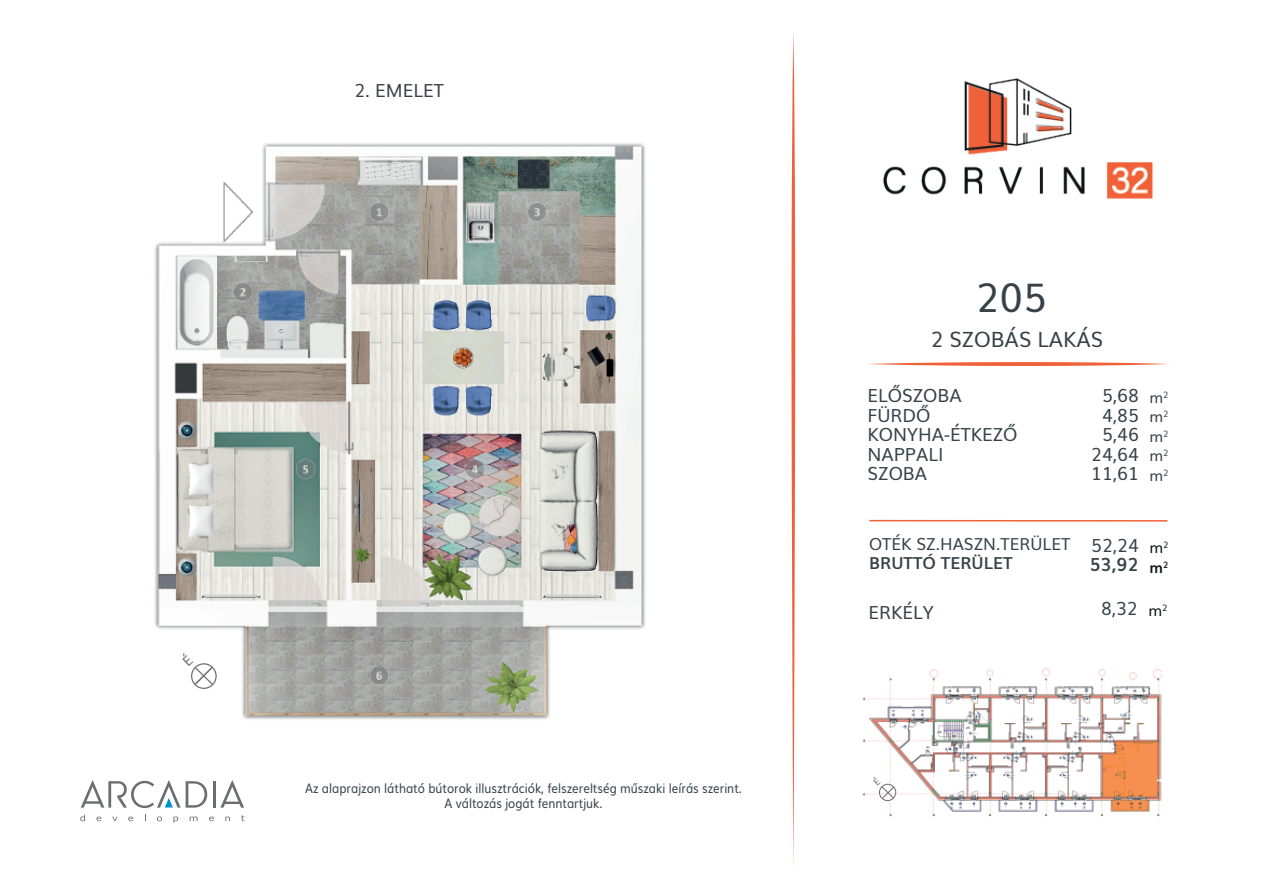
<style>
.page{position:relative;width:1263px;height:893px;background:#fff}
.page>*{position:absolute;margin:0;border:0;box-sizing:border-box;transform-origin:0 0}
.t1{font:39.3px "Muli";color:#364148}
.t2{font:21px "Muli";color:#364148}
.t3{font:18px/19.5px "Muli";color:#364148}
.t4{font:700 18px "Muli";color:#364148}
.t5{font:16.5px "Muli";color:#364148}
.t6{font:700 16.5px "Muli";color:#364148}
.t7{font:15px/19.5px "Muli";color:#364148;text-align:justify}
.t8{font:15px/19.5px "Muli";color:#0f1314}
.t9{font:13.05px/15px "Muli";color:#364148;text-align:center;scale:.89 1}
.s1{font-weight:700}
.s2{font-size:15px;color:#0f1314}
</style>
<div class="page">
<img style="left:862px;top:668px;width:301px;height:149px">
<img style="left:155px;top:143px;width:490px;height:577px">
<svg style="left:791px;top:32px;width:4px;height:834px"></svg>
<svg style="left:867px;top:362px;width:302px;height:4px"></svg>
<hr style="left:869px;top:520px;width:298px;height:2px;background:#f16137">
<img style="left:883px;top:78px;width:270px;height:121px">
<hr style="left:213px;top:781px;width:2px;height:27px;background:#6c6d70">
<svg style="left:241px;top:815px;width:4px;height:6px"></svg>
<svg style="left:225px;top:816px;width:5px;height:5px"></svg>
<svg style="left:209px;top:816px;width:5px;height:5px"></svg>
<svg style="left:190px;top:816px;width:7px;height:5px"></svg>
<svg style="left:173px;top:816px;width:5px;height:7px"></svg>
<svg style="left:157px;top:816px;width:5px;height:5px"></svg>
<svg style="left:128px;top:816px;width:5px;height:5px"></svg>
<svg style="left:112px;top:817px;width:5px;height:4px"></svg>
<svg style="left:96px;top:816px;width:5px;height:5px"></svg>
<svg style="left:80px;top:815px;width:5px;height:6px"></svg>
<svg style="left:81px;top:780px;width:126px;height:28px"></svg>
<svg style="left:220px;top:780px;width:24px;height:28px"></svg>
<div style="left:191px;top:663px;width:26px;height:26px;border:1px solid #6c6d70;border-radius:50%"></div>
<div style="left:879px;top:784px;width:17px;height:17px;border:1px solid #6c6d70;border-radius:50%"></div>
<svg style="left:180px;top:652px;width:35px;height:34px"></svg>
<svg style="left:872px;top:776px;width:23px;height:24px"></svg>
<h3 class="t3" style="left:354px;top:79px;width:91px">2. EMELET</h3>
<p class="t9" style="left:305px;top:779px;width:492px">Az alaprajzon látható bútorok illusztrációk, felszereltség műszaki leírás szerint.<br>A változás jogát fenntartjuk.</p>
<h1 class="t1" style="left:976px;top:266px;width:73px">205</h1>
<h2 class="t2" style="left:931px;top:322px;width:174px">2 SZOBÁS LAKÁS</h2>
<h3 class="t3" style="left:867px;top:384px;width:151px">ELŐSZOBA<br>FÜRDŐ<br>KONYHA-ÉTKEZŐ<br>NAPPALI<br>SZOBA</h3>
<h3 class="t3" style="left:1091px;top:384px;width:49px;text-align:right">5,68<br>4,85<br>5,46<br>24,64<br>11,61</h3>
<p class="t7" style="left:1149px;top:386px;width:21px">m<sup>2 </sup>m<sup>2 </sup>m<sup>2 </sup>m<sup>2 </sup>m<sup>2</sup></p>
<p class="t5" style="left:869px;top:530px;width:203px">OTÉK SZ.HASZN.TERÜLET</p>
<p class="t6" style="left:869px;top:550px;width:145px">BRUTTÓ TERÜLET</p>
<h3 class="t3" style="left:1091px;top:534px;width:49px">52,24</h3>
<h3 class="t4" style="left:1089px;top:550px;width:51px">53,92</h3>
<p class="t8" style="left:1149px;top:537px;width:21px">m<sup>2 </sup><span class="s1">m</span><sup>2</sup></p>
<h3 class="t3" style="left:868px;top:601px;width:67px">ERKÉLY</h3>
<h3 class="t3" style="left:1101px;top:598px;width:68px">8,32 <span class="s2">m</span><sup>2</sup></h3>
</div>
